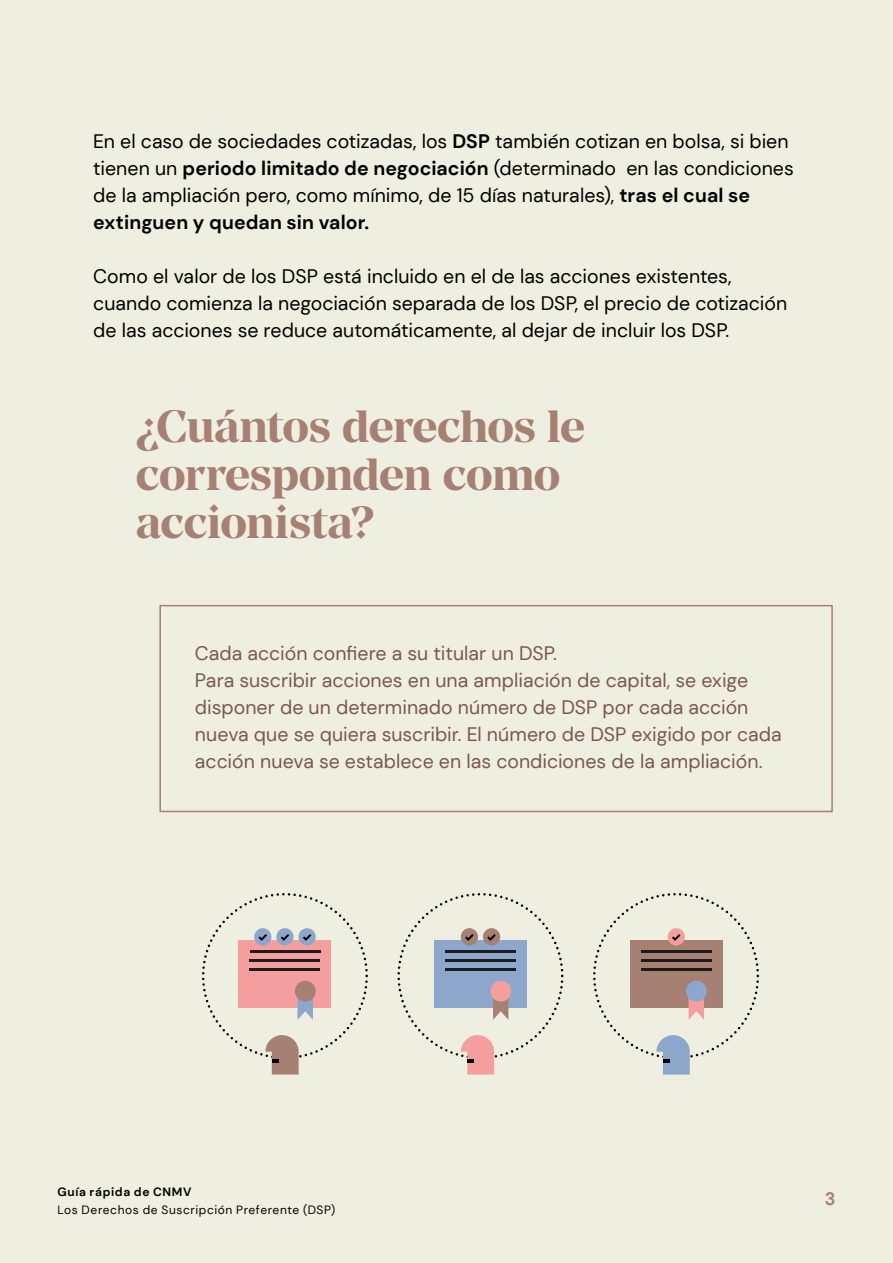
<style>
.page{position:relative;width:893px;height:1263px;background:#efefe1}
.page>*{position:absolute;margin:0;border:0;box-sizing:border-box;transform-origin:0 0}
.t1{font:700 45px/48px "Manier";letter-spacing:-.015em;color:#a68073}
.t2{font:19.5px/27px "DM Sans";color:#000}
.t3{font:19.5px/27px "DM Sans";color:#7a584d}
.t4{font:700 18px "DM Sans";color:#a68073}
.t5{font:12px "DM Sans";letter-spacing:.045em;color:#000}
.t6{font:700 12px "DM Sans";letter-spacing:.055em;color:#000}
.s1{font-weight:700}
</style>
<div class="page">
<div style="left:159px;top:605px;width:674px;height:207px;border:2px solid #a68073"></div>
<svg style="left:202px;top:893px;width:166px;height:181px;background:#e1d2c8"></svg>
<svg style="left:397px;top:893px;width:166px;height:181px;background:#d4d4d0"></svg>
<svg style="left:593px;top:893px;width:166px;height:181px;background:#d6cfc4"></svg>
<p class="t2" style="left:93px;top:128px;width:702px">En el caso de sociedades cotizadas, los <span class="s1">DSP</span> también cotizan en bolsa, si bien tienen un <span class="s1">periodo limitado de negociación</span> (determinado en las condiciones de la ampliación pero, como mínimo, de 15 días naturales), <span class="s1">tras el cual se extinguen y quedan sin valor.</span></p>
<p class="t2" style="left:93px;top:263px;width:695px">Como el valor de los DSP está incluido en el de las acciones existentes, cuando comienza la negociación separada de los DSP, el precio de cotización de las acciones se reduce automáticamente, al dejar de incluir los DSP.</p>
<h1 class="t1" style="left:136px;top:403px;width:451px">¿Cuántos derechos le corresponden como accionista?</h1>
<p class="t3" style="left:195px;top:639px;width:588px">Cada acción confiere a su titular un DSP.<br>Para suscribir acciones en una ampliación de capital, se exige disponer de un determinado número de DSP por cada acción nueva que se quiera suscribir. El número de DSP exigido por cada acción nueva se establece en las condiciones de la ampliación.</p>
<p class="t6" style="left:57px;top:1184px;width:136px">Guía rápida de CNMV</p>
<p class="t5" style="left:57px;top:1202px;width:279px">Los Derechos de Suscripción Preferente (DSP)</p>
<p class="t4" style="left:825px;top:1188px;width:12px">3</p>
</div>
